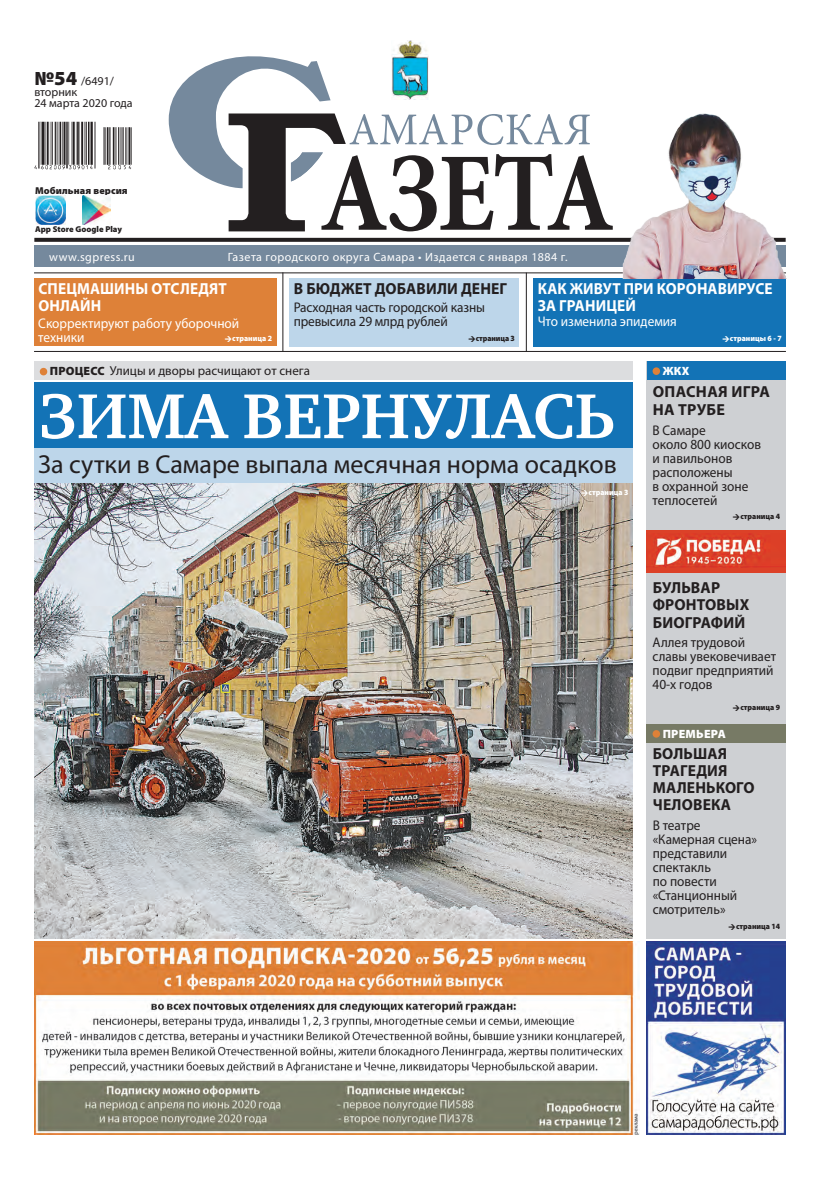
<style>
.page{position:relative;width:820px;height:1191px;background:#fff}
.page>*{position:absolute;margin:0;border:0;box-sizing:border-box;transform-origin:0 0}
.заголовок{font:700 65px "Charter C";color:#fff}
.подзаголовок{font:26px "Myriad Pro";color:#231f20}
.анонс_2_заголовок{font:700 16px/17px "Myriad Pro";letter-spacing:.01em;color:#231f20}
.анонс_2_заголовок-2{font:700 16px/16.2px "Myriad Pro";letter-spacing:.01em;color:#fff;scale:.95 1}
.анонс_1_подзаголовок{font:14px/14px "Myriad Pro";color:#231f20;scale:.95 1}
.анонс_2_заголовок-3{font:14px/14px "Myriad Pro";letter-spacing:-.005em;color:#231f20;scale:.95 1}
.анонс_2_заголовок-4{font:14px/14.2px "Myriad Pro";color:#fff;scale:.95 1}
.надзаголовок_01{font:13px "Myriad Pro";color:#231f20}
.t1{font:12px "Myriad Pro";letter-spacing:.04em;color:#fff}
.t2{font:12px/11px "Myriad Pro";color:#231f20}
.рубрика_на_плашке{font:900 12px "Myriad Pro";letter-spacing:.02em;color:#fff}
.t3{font:900 10px "Myriad Pro";letter-spacing:.01em;color:#231f20}
.t4{font:900 8.5px "Myriad Pro";color:#231f20}
.анонс_1_подзаголовок-2{font:900 8px "Myriad Pro";color:#231f20;scale:.95 1}
.анонс_2_заголовок-5{font:900 8px "Myriad Pro";color:#fff;scale:.95 1}
.анонс_2_заголовок-6{font:900 8px "Myriad Pro";letter-spacing:-.01em;color:#231f20;scale:.95 1}
.анонс_1_подзаголовок-3{font:900 8px "Myriad Pro";color:#fff;scale:.95 1}
.s1{font-weight:900;font-size:20px}
.s2{font-weight:900;font-size:12px}
</style>
<div class="page">
<div style="left:34px;top:246px;width:751px;height:21px;background:#75899d"></div>
<div style="left:646px;top:361px;width:139px;height:577px;background:#ced0d3"></div>
<div style="left:646px;top:361px;width:139px;height:19px;background:#1373b6"></div>
<div style="left:652px;top:367px;width:7px;height:8px;background:#de8138;border-radius:50%"></div>
<div style="left:646px;top:724px;width:139px;height:18px;background:#777a65"></div>
<div style="left:652px;top:730px;width:7px;height:7px;background:#de8138;border-radius:50%"></div>
<hr style="left:34px;top:351px;width:751px;height:1px;background:#231f20">
<div style="left:289px;top:278px;width:230px;height:68px;background:#bdd6ea"></div>
<div style="left:34px;top:278px;width:242px;height:68px;background:#de8138"></div>
<div style="left:34px;top:361px;width:598px;height:19px;background:#dcdddf"></div>
<div style="left:40px;top:368px;width:7px;height:7px;background:#de8138;border-radius:50%"></div>
<hr style="left:282px;top:272px;width:1px;height:80px;background:#231f20">
<hr style="left:525px;top:273px;width:1px;height:79px;background:#231f20">
<svg style="left:34px;top:238px;width:570px;height:4px;background:#2c2829"></svg>
<img style="left:34px;top:122px;width:98px;height:48px">
<img style="left:35px;top:195px;width:30px;height:30px">
<img style="left:83px;top:195px;width:27px;height:30px">
<svg style="left:169px;top:40px;width:435px;height:191px"></svg>
<img style="left:34px;top:483px;width:598px;height:455px">
<div style="left:34px;top:383px;width:598px;height:65px;background:#1373b6"></div>
<div style="left:34px;top:448px;width:598px;height:35px;background:#bdd6ea"></div>
<hr style="left:34px;top:272px;width:751px;height:1px;background:#231f20">
<div style="left:533px;top:278px;width:252px;height:68px;background:#1373b6"></div>
<img style="left:604px;top:113px;width:182px;height:165px">
<img style="left:34px;top:941px;width:605px;height:193px">
<div style="left:646px;top:530px;width:139px;height:43px;background:#dc4128"></div>
<img style="left:646px;top:533px;width:139px;height:35px">
<img style="left:646px;top:941px;width:139px;height:193px">
<svg style="left:581px;top:490px;width:6px;height:6px"></svg>
<p class="t2" style="left:34px;top:75px;width:100px"><span class="s1">№54</span> /6491/ вторник<br>24 марта 2020 года</p>
<p class="t3" style="left:35px;top:184px;width:94px">Мобильная версия</p>
<p class="t4" style="left:35px;top:224px;width:88px">App Store Google Play</p>
<p class="t1" style="left:49px;top:249px;width:87px">www.sgpress.ru</p>
<p class="t1" style="left:228px;top:249px;width:341px">Газета городского округа Самара • Издается с января 1884 г.</p>
<p class="анонс_2_заголовок-2" style="left:38px;top:280px;width:200px">СПЕЦМАШИНЫ ОТСЛЕДЯТ<br>ОНЛАЙН</p>
<p class="анонс_2_заголовок-4" style="left:38px;top:316px;width:213px">Скорректируют работу уборочной техники</p>
<p class="анонс_2_заголовок" style="left:294px;top:280px;width:215px">В БЮДЖЕТ ДОБАВИЛИ ДЕНЕГ</p>
<p class="анонс_2_заголовок-3" style="left:293px;top:299px;width:203px;line-height:14.3px">Расходная часть городской казны превысила 29 млрд рублей</p>
<p class="анонс_2_заголовок-6" style="left:475px;top:334px;width:43px">страница 3</p>
<p class="анонс_2_заголовок-2" style="left:537px;top:280px;width:249px">КАК ЖИВУТ ПРИ КОРОНАВИРУСЕ<br>ЗА ГРАНИЦЕЙ</p>
<p class="анонс_2_заголовок-4" style="left:537px;top:314px;width:148px">Что изменила эпидемия</p>
<p class="анонс_2_заголовок-5" style="left:729px;top:334px;width:56px">страницы 6 - 7</p>
<p class="анонс_2_заголовок-5" style="left:232px;top:333px;width:43px">страница 2</p>
<p class="надзаголовок_01" style="left:50px;top:363px;width:261px"><span class="s2">ПРОЦЕСС</span> Улицы и дворы расчищают от снега</p>
<p class="рубрика_на_плашке" style="left:662px;top:364px;width:28px">ЖКХ</p>
<p class="анонс_2_заголовок" style="left:652px;top:382px;width:119px;line-height:18px">ОПАСНАЯ ИГРА<br>НА ТРУБЕ</p>
<p class="анонс_1_подзаголовок" style="left:652px;top:423px;width:116px">В Самаре<br>около 800 киосков и павильонов расположены<br>в охранной зоне теплосетей</p>
<p class="анонс_1_подзаголовок-2" style="left:740px;top:512px;width:43px">страница 4</p>
<p class="заголовок" style="left:40px;top:380px;width:576px">ЗИМА ВЕРНУЛАСЬ</p>
<p class="подзаголовок" style="left:38px;top:448px;width:579px">За сутки в Самаре выпала месячная норма осадков</p>
<p class="анонс_1_подзаголовок-3" style="left:588px;top:488px;width:43px">страница 3</p>
<p class="анонс_2_заголовок" style="left:652px;top:578px;width:98px;line-height:17.5px">БУЛЬВАР<br>ФРОНТОВЫХ<br>БИОГРАФИЙ</p>
<p class="анонс_2_заголовок-3" style="left:652px;top:635px;width:131px">Аллея трудовой славы увековечивает подвиг предприятий<br>40-х годов</p>
<p class="анонс_1_подзаголовок-2" style="left:740px;top:702px;width:43px">страница 9</p>
<p class="рубрика_на_плашке" style="left:662px;top:727px;width:65px">ПРЕМЬЕРА</p>
<p class="анонс_2_заголовок" style="left:652px;top:745px;width:103px">БОЛЬШАЯ<br>ТРАГЕДИЯ<br>МАЛЕНЬКОГО<br>ЧЕЛОВЕКА</p>
<p class="анонс_1_подзаголовок" style="left:652px;top:818px;width:111px">В театре «Камерная сцена» представили спектакль<br>по повести «Станционный смотритель»</p>
<p class="анонс_1_подзаголовок-2" style="left:735px;top:921px;width:48px">страница 14</p>
</div>
